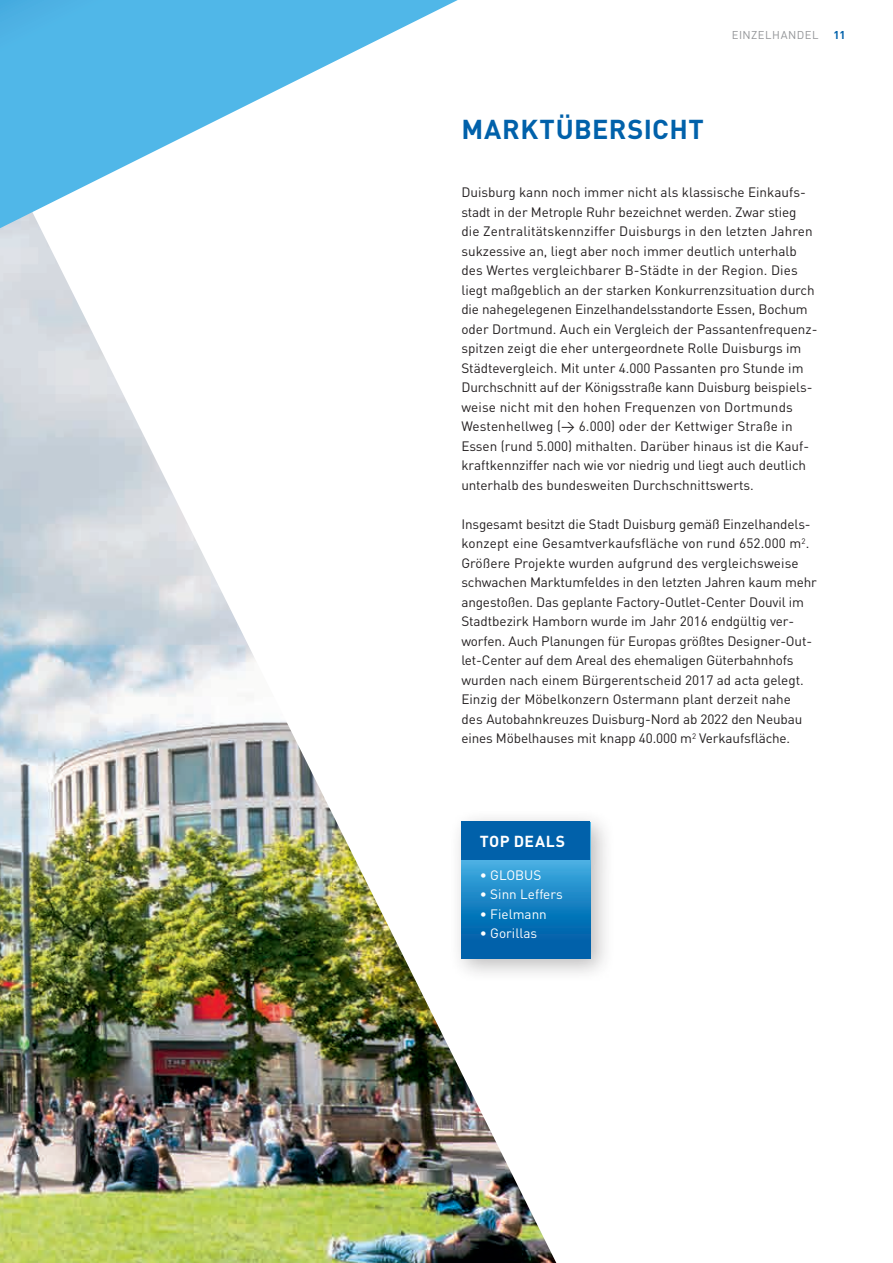
<style>
.page{position:relative;width:893px;height:1263px;background:#fff}
.page>*{position:absolute;margin:0;border:0;box-sizing:border-box;transform-origin:0 0}
.t1{font:700 27px "DIN";letter-spacing:.02em;color:#0161aa}
.t2{font:700 15.75px "DIN";letter-spacing:.035em;color:#fff}
.t3{font:13.5px/19.5px "DIN";color:#231f20}
.t4{font:13.5px "DIN";color:#fff}
.t5{font:11.25px "DIN";letter-spacing:.04em;color:#939598}
.t6{font:700 11.25px "DIN";color:#0161aa}
</style>
<div class="page">
<img style="left:0;top:228px;width:556px;height:1035px">
<svg style="left:0;top:0;width:458px;height:228px"></svg>
<div style="left:448px;top:809px;width:167px;height:174px;background:#231f20;opacity:.3"></div>
<svg style="left:461px;top:860px;width:129px;height:98px"></svg>
<div style="left:461px;top:822px;width:129px;height:38px;background:#0161aa"></div>
<p class="t5" style="left:732px;top:28px;width:88px">EINZELHANDEL</p>
<p class="t6" style="left:833px;top:28px;width:14px">11</p>
<h1 class="t1" style="left:461px;top:111px;width:244px">MARKTÜBERSICHT</h1>
<p class="t3" style="left:461px;top:182px;width:358px">Duisburg kann noch immer nicht als klassische Einkaufs&shy;stadt in der Metrople Ruhr bezeichnet werden. Zwar stieg die Zentralitätskennziffer Duisburgs in den letzten Jahren sukzessive an, liegt aber noch immer deutlich unterhalb des Wertes vergleichbarer B-Städte in der Region. Dies liegt maßgeblich an der starken Konkurrenzsituation durch die nahegelegenen Einzelhandelsstandorte Essen, Bochum oder Dortmund. Auch ein Vergleich der Passantenfrequenz&shy;spitzen zeigt die eher untergeordnete Rolle Duisburgs im Städtevergleich. Mit unter 4.000 Passanten pro Stunde im Durchschnitt auf der Königsstraße kann Duisburg beispiels&shy;weise nicht mit den hohen Frequenzen von Dortmunds Westenhellweg (&gt; 6.000) oder der Kettwiger Straße in Essen (rund 5.000) mithalten. Darüber hinaus ist die Kauf&shy;kraftkennziffer nach wie vor niedrig und liegt auch deutlich unterhalb des bundesweiten Durchschnittswerts.</p>
<p class="t3" style="left:461px;top:514px;width:357px">Insgesamt besitzt die Stadt Duisburg gemäß Einzelhandels&shy;konzept eine Gesamtverkaufsfläche von rund 652.000 m<sup>2</sup>.<br>Größere Projekte wurden aufgrund des vergleichsweise schwachen Marktumfeldes in den letzten Jahren kaum mehr angestoßen. Das geplante Factory-Outlet-Center Douvil im Stadtbezirk Hamborn wurde im Jahr 2016 endgültig ver&shy;worfen. Auch Planungen für Europas größtes Designer-Out&shy;let-Center auf dem Areal des ehemaligen Güterbahnhofs wurden nach einem Bürgerentscheid 2017 ad acta gelegt.<br>Einzig der Möbelkonzern Ostermann plant derzeit nahe<br>des Autobahnkreuzes Duisburg-Nord ab 2022 den Neubau eines Möbelhauses mit knapp 40.000 m<sup>2</sup> Verkaufsfläche.</p>
<p class="t2" style="left:480px;top:831px;width:87px">TOP DEALS</p>
<p class="t4" style="left:480px;top:866px;width:63px">• GLOBUS</p>
<p class="t4" style="left:480px;top:886px;width:84px">• Sinn Leffers</p>
<p class="t4" style="left:480px;top:905px;width:69px">• Fielmann</p>
<p class="t4" style="left:480px;top:925px;width:59px">• Gorillas</p>
</div>
